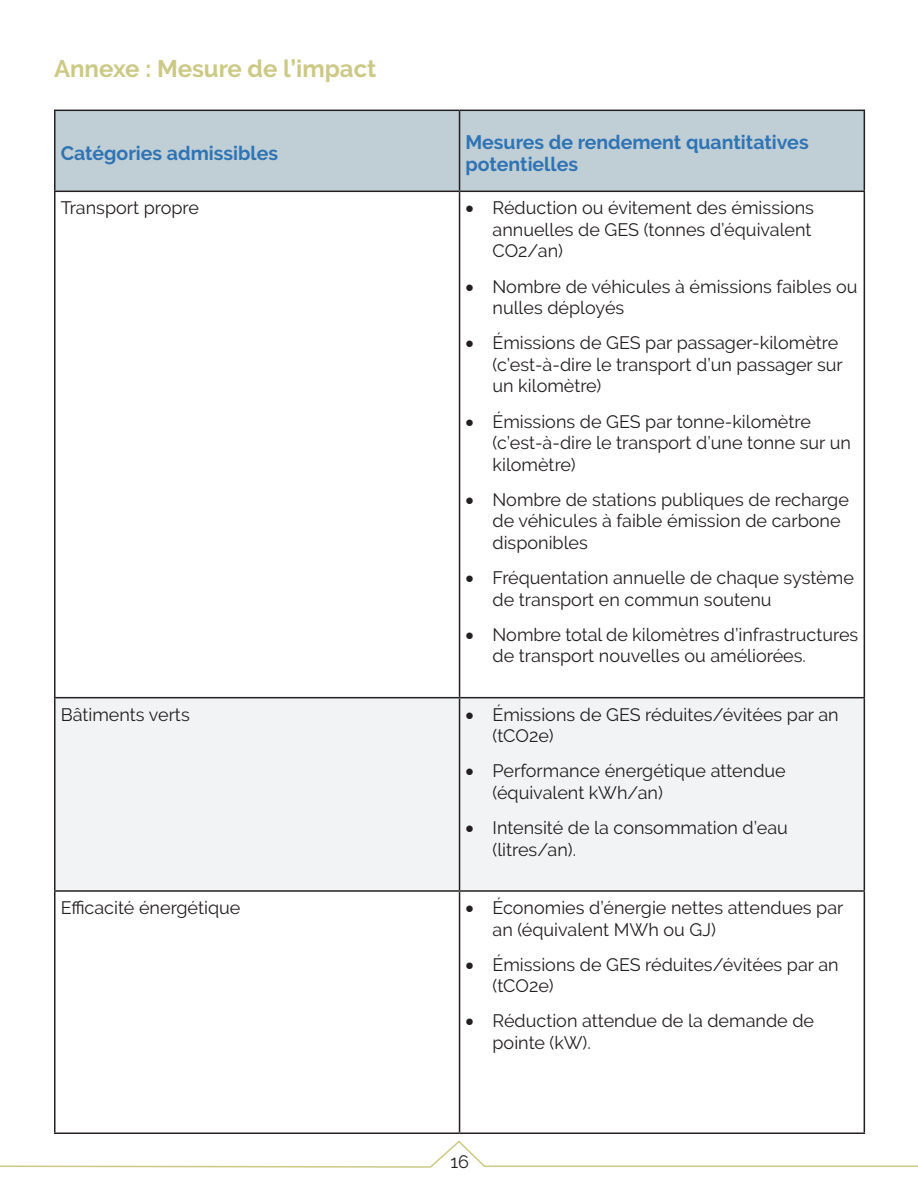
<style>
.page{position:relative;width:918px;height:1188px;background:#fff}
.page>*{position:absolute;margin:0;border:0;box-sizing:border-box;transform-origin:0 0}
.t1{font:700 24px "Raleway";color:#ccc986}
.Table_Headers{font:700 19.5px/22.5px "Raleway";color:#2e74b5}
.Paragraph_Body{font:18px/21.6px "Raleway";color:#231f20}
</style>
<div class="page">
<svg style="left:0;top:1140px;width:918px;height:28px"></svg>
<div style="left:56px;top:111px;width:808px;height:80px;background:#c0ced5"></div>
<div style="left:56px;top:698px;width:808px;height:192px;background:#f2f3f4"></div>
<hr style="left:54px;top:110px;width:406px;height:1px;background:#231f20">
<hr style="left:54px;top:111px;width:2px;height:80px;background:#231f20">
<hr style="left:460px;top:110px;width:405px;height:1px;background:#231f20">
<hr style="left:459px;top:111px;width:1px;height:80px;background:#231f20">
<hr style="left:864px;top:111px;width:1px;height:80px;background:#231f20">
<hr style="left:54px;top:191px;width:406px;height:1px;background:#231f20">
<hr style="left:54px;top:192px;width:2px;height:505px;background:#231f20">
<hr style="left:460px;top:191px;width:405px;height:1px;background:#231f20">
<hr style="left:459px;top:192px;width:1px;height:505px;background:#231f20">
<hr style="left:864px;top:192px;width:1px;height:505px;background:#231f20">
<hr style="left:54px;top:697px;width:406px;height:1px;background:#231f20">
<hr style="left:54px;top:698px;width:2px;height:192px;background:#231f20">
<hr style="left:460px;top:697px;width:405px;height:1px;background:#231f20">
<hr style="left:459px;top:698px;width:1px;height:192px;background:#231f20">
<hr style="left:864px;top:698px;width:1px;height:192px;background:#231f20">
<hr style="left:54px;top:890px;width:406px;height:2px;background:#231f20">
<hr style="left:54px;top:892px;width:2px;height:240px;background:#231f20">
<hr style="left:460px;top:890px;width:405px;height:2px;background:#231f20">
<hr style="left:459px;top:892px;width:1px;height:240px;background:#231f20">
<hr style="left:864px;top:892px;width:1px;height:240px;background:#231f20">
<hr style="left:54px;top:1132px;width:406px;height:2px;background:#231f20">
<hr style="left:460px;top:1132px;width:405px;height:2px;background:#231f20">
<h2 class="t1" style="left:54px;top:54px;width:324px">Annexe : Mesure de l’impact</h2>
<p class="Table_Headers" style="left:61px;top:142px;width:219px">Catégories admissibles</p>
<p class="Table_Headers" style="left:466px;top:131px;width:345px">Mesures de rendement quantitatives potentielles</p>
<p class="Paragraph_Body" style="left:61px;top:197px;width:140px">Transport propre</p>
<p class="Paragraph_Body" style="left:493px;top:197px;width:323px;text-indent:-27px">• Réduction ou évitement des émissions annuelles de GES (tonnes d’équivalent<br>CO2/an)</p>
<p class="Paragraph_Body" style="left:493px;top:275px;width:366px;text-indent:-27px">• Nombre de véhicules à émissions faibles ou nulles déployés</p>
<p class="Paragraph_Body" style="left:493px;top:332px;width:352px;text-indent:-27px">• Émissions de GES par passager-kilomètre (c’est-à-dire le transport d’un passager sur un kilomètre)</p>
<p class="Paragraph_Body" style="left:493px;top:410px;width:360px;text-indent:-27px">• Émissions de GES par tonne-kilomètre (c’est-à-dire le transport d’une tonne sur un kilomètre)</p>
<p class="Paragraph_Body" style="left:493px;top:489px;width:358px;text-indent:-27px">• Nombre de stations publiques de recharge de véhicules à faible émission de carbone disponibles</p>
<p class="Paragraph_Body" style="left:493px;top:567px;width:363px;text-indent:-27px">• Fréquentation annuelle de chaque système de transport en commun soutenu</p>
<p class="Paragraph_Body" style="left:493px;top:624px;width:367px;text-indent:-27px">• Nombre total de kilomètres d’infrastructures de transport nouvelles ou améliorées.</p>
<p class="Paragraph_Body" style="left:61px;top:703px;width:131px">Bâtiments verts</p>
<p class="Paragraph_Body" style="left:493px;top:703px;width:348px;text-indent:-27px">• Émissions de GES réduites/évitées par an (tCO2e)</p>
<p class="Paragraph_Body" style="left:493px;top:760px;width:295px;text-indent:-27px">• Performance énergétique attendue (équivalent kWh/an)</p>
<p class="Paragraph_Body" style="left:493px;top:817px;width:297px;text-indent:-27px">• Intensité de la consommation d’eau (litres/an).</p>
<p class="Paragraph_Body" style="left:61px;top:897px;width:181px">Efficacité énergétique</p>
<p class="Paragraph_Body" style="left:493px;top:897px;width:353px;text-indent:-27px">• Économies d’énergie nettes attendues par an (équivalent MWh ou GJ)</p>
<p class="Paragraph_Body" style="left:493px;top:953px;width:348px;text-indent:-27px">• Émissions de GES réduites/évitées par an (tCO2e)</p>
<p class="Paragraph_Body" style="left:493px;top:1010px;width:323px;text-indent:-27px">• Réduction attendue de la demande de pointe (kW).</p>
<p class="Paragraph_Body" style="left:450px;top:1151px;width:20px">16</p>
</div>
